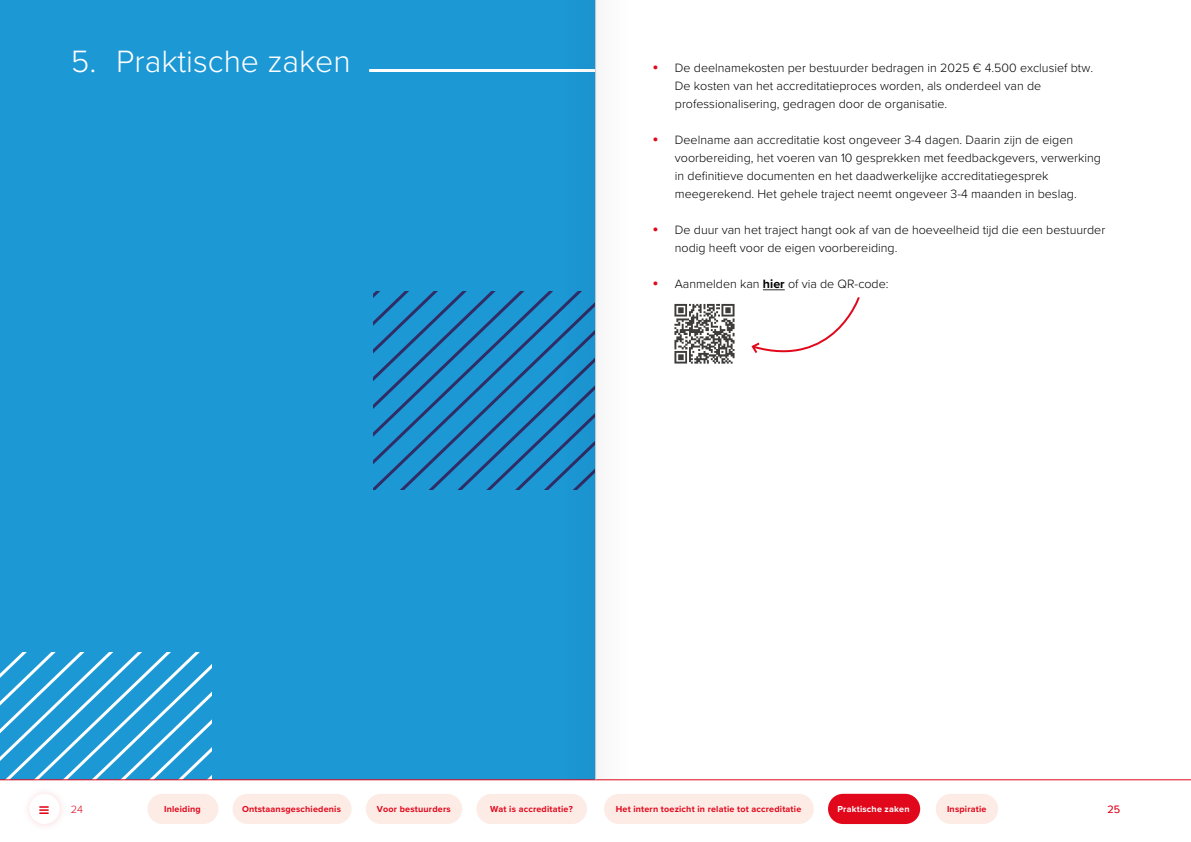
<style>
.page{position:relative;width:1191px;height:842px;background:#fff}
.page>*{position:absolute;margin:0;border:0;box-sizing:border-box;transform-origin:0 0}
.H1_DEF{font:300 32px "Proxima Nova";color:#fff}
.platte_tekst_DEF{font:300 12.5px/18px "Proxima Nova";color:#000}
.t1{font:300 10.9px "Proxima Nova";color:#e1081c}
.t2{font:700 9px "Proxima Nova";letter-spacing:.02em;color:#e1081c}
.navigatiebalk{font:700 9px "Proxima Nova";letter-spacing:.02em;color:#fff}
.s1{font-size:19px;color:#e1081c}
.s2{font-weight:700}
</style>
<div class="page">
<div style="left:0;top:0;width:595px;height:780px;background:#1c98d5"></div>
<hr style="left:369px;top:69px;width:226px;height:3px;background:#fff">
<svg style="left:374px;top:291px;width:187px;height:198px"></svg>
<img style="left:674px;top:303px;width:61px;height:61px">
<svg style="left:751px;top:289px;width:109px;height:64px"></svg>
<svg style="left:0;top:652px;width:212px;height:128px"></svg>
<hr style="left:0;top:780px;width:595px;height:1px;background:#e1081c">
<hr style="left:595px;top:780px;width:596px;height:1px;background:#e1081c">
<div style="left:147px;top:794px;width:71px;height:30px;background:#fdece6;border-radius:15px"></div>
<div style="left:232px;top:794px;width:119px;height:30px;background:#fdece6;border-radius:15px"></div>
<div style="left:366px;top:794px;width:96px;height:30px;background:#fdece6;border-radius:15px"></div>
<div style="left:476px;top:794px;width:111px;height:30px;background:#fdece6;border-radius:15px"></div>
<div style="left:604px;top:794px;width:210px;height:30px;background:#fdece6;border-radius:15px"></div>
<div style="left:935px;top:794px;width:63px;height:30px;background:#fdece6;border-radius:15px"></div>
<div style="left:828px;top:794px;width:92px;height:30px;background:#e1081c;border-radius:15px"></div>
<div style="left:561px;top:0;width:34px;height:780px;background:#1b95d1"></div>
<div style="left:595px;top:0;width:34px;height:780px;background:#fafafa"></div>
<hr style="left:595px;top:0;width:1px;height:780px;background:#dadada">
<p class="H1_DEF" style="left:71px;top:37px;width:281px">5. Praktische zaken</p>
<p class="platte_tekst_DEF" style="left:675px;top:58px;width:420px;text-indent:-23px"><span class="s1">•</span> De deelnamekosten per bestuurder bedragen in 2025 € 4.500 exclusief btw.<br>De kosten van het accreditatieproces worden, als onderdeel van de professionalisering, gedragen door de organisatie.</p>
<p class="platte_tekst_DEF" style="left:675px;top:130px;width:428px;text-indent:-23px"><span class="s1">•</span> Deelname aan accreditatie kost ongeveer 3-4 dagen. Daarin zijn de eigen voorbereiding, het voeren van 10 gesprekken met feedbackgevers, verwerking in definitieve documenten en het daadwerkelijke accreditatiegesprek meegerekend. Het gehele traject neemt ongeveer 3-4 maanden in beslag.</p>
<p class="platte_tekst_DEF" style="left:675px;top:220px;width:432px;text-indent:-23px"><span class="s1">•</span> De duur van het traject hangt ook af van de hoeveelheid tijd die een bestuurder nodig heeft voor de eigen voorbereiding.</p>
<p class="platte_tekst_DEF" style="left:652px;top:274px;width:238px"><span class="s1">•</span> Aanmelden kan <span class="s2">hier</span> of via de QR-code:</p>
<p class="t1" style="left:71px;top:801px;width:14px">24</p>
<p class="t2" style="left:164px;top:802px;width:38px">Inleiding</p>
<p class="t2" style="left:242px;top:802px;width:100px">Ontstaansgeschiedenis</p>
<p class="t2" style="left:377px;top:802px;width:75px">Voor bestuurders</p>
<p class="t2" style="left:490px;top:802px;width:84px">Wat is accreditatie?</p>
<p class="t2" style="left:616px;top:802px;width:187px">Het intern toezicht in relatie tot accreditatie</p>
<p class="navigatiebalk" style="left:837px;top:802px;width:74px">Praktische zaken</p>
<p class="t2" style="left:947px;top:802px;width:41px">Inspiratie</p>
<p class="t1" style="left:1107px;top:801px;width:14px">25</p>
</div>
